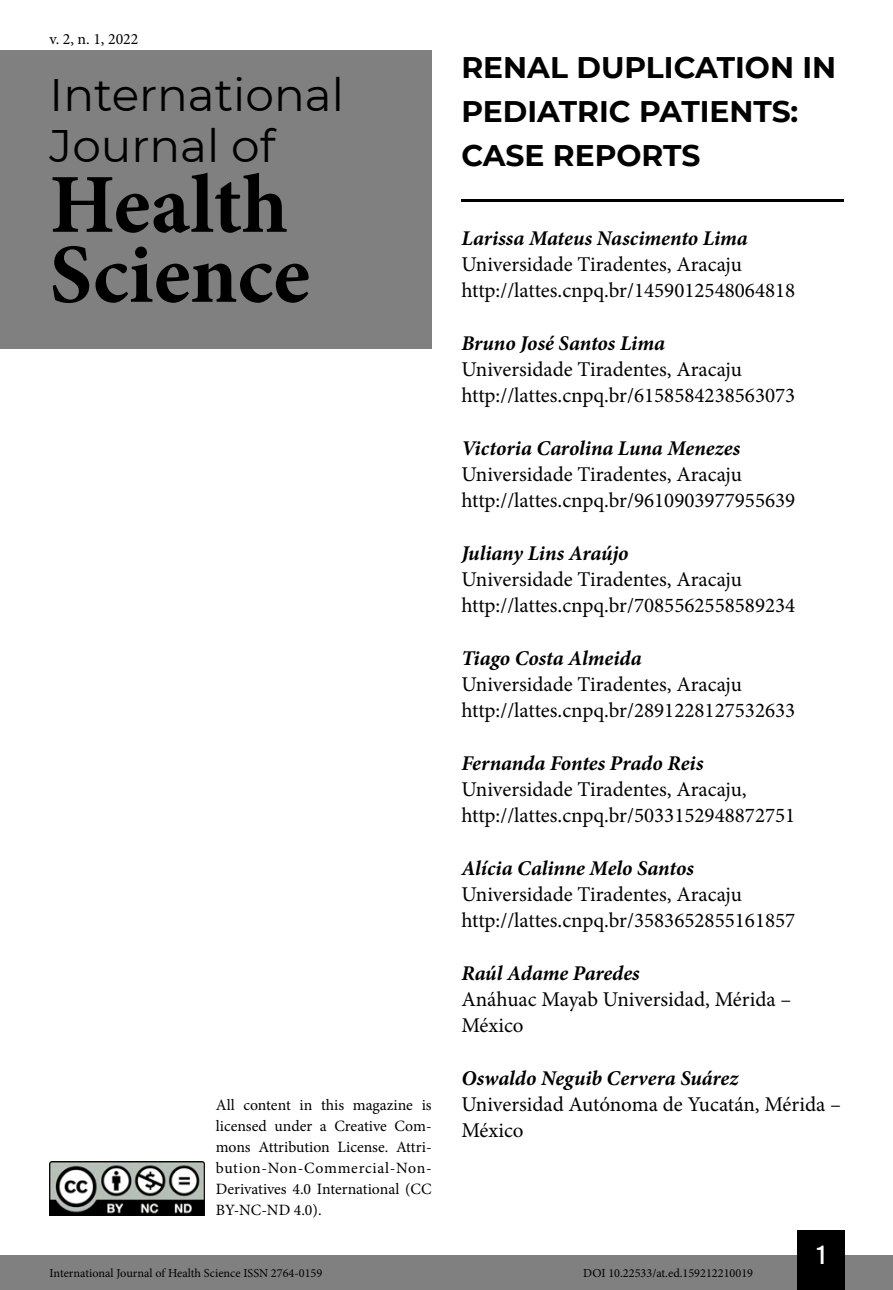
<style>
.page{position:relative;width:893px;height:1290px;background:#fff}
.page>*{position:absolute;margin:0;border:0;box-sizing:border-box;transform-origin:0 0}
.t1{font:700 84px/70px "Minion Pro";color:#000}
.t2{font:45.5px/50.8px "Montserrat";color:#000}
.Título_Artigo{font:700 29.75px/43.8px "Montserrat";color:#000}
.t3{font:26.25px "Bebas Kai";color:#fff}
.Infos_autor{font:21px/26.2px "Minion Pro";color:#000}
.Autor{font:italic 700 21px "Minion Pro";letter-spacing:-.005em;color:#000}
.t4{font:15.75px/21px "Minion Pro";color:#000;text-align:justify}
.t5{font:12.25px "Minion Pro";color:#000}
</style>
<div class="page">
<div style="left:0;top:1255px;width:893px;height:35px;background:#808080"></div>
<div style="left:797px;top:1230px;width:48px;height:60px;background:#000"></div>
<img style="left:50px;top:1161px;width:154px;height:54px">
<div style="left:0;top:50px;width:432px;height:298px;background:#808080"></div>
<hr style="left:461px;top:199px;width:382px;height:3px;background:#000">
<p class="t4" style="left:50px;top:28px;width:90px">v. 2, n. 1, 2022</p>
<h2 class="t2" style="left:50px;top:68px;width:296px">International<br>Journal of</h2>
<h1 class="t1" style="left:50px;top:169px;width:262px">Health<br>Science</h1>
<p class="t4" style="left:216px;top:1095px;width:217px">All content in this magazine is licensed under a Creative Com&shy;mons Attribution License. Attri&shy;bution-Non-Commercial-Non-Derivatives 4.0 International (CC BY-NC-ND 4.0).</p>
<p class="Título_Artigo" style="left:461px;top:44px;width:376px">RENAL DUPLICATION IN<br>PEDIATRIC PATIENTS:<br>CASE REPORTS</p>
<p class="Autor" style="left:461px;top:223px;width:288px">Larissa Mateus Nascimento Lima</p>
<p class="Infos_autor" style="left:461px;top:251px;width:282px">Universidade Tiradentes, Aracaju</p>
<p class="Infos_autor" style="left:461px;top:277px;width:335px">http://lattes.cnpq.br/1459012548064818</p>
<p class="Autor" style="left:461px;top:328px;width:205px">Bruno José Santos Lima</p>
<p class="Infos_autor" style="left:461px;top:356px;width:282px">Universidade Tiradentes, Aracaju</p>
<p class="Infos_autor" style="left:461px;top:382px;width:335px">http://lattes.cnpq.br/6158584238563073</p>
<p class="Autor" style="left:461px;top:433px;width:280px">Victoria Carolina Luna Menezes</p>
<p class="Infos_autor" style="left:461px;top:461px;width:282px">Universidade Tiradentes, Aracaju</p>
<p class="Infos_autor" style="left:461px;top:487px;width:335px">http://lattes.cnpq.br/9610903977955639</p>
<p class="Autor" style="left:461px;top:538px;width:169px">Juliany Lins Araújo</p>
<p class="Infos_autor" style="left:461px;top:566px;width:282px">Universidade Tiradentes, Aracaju</p>
<p class="Infos_autor" style="left:461px;top:592px;width:335px">http://lattes.cnpq.br/7085562558589234</p>
<p class="Autor" style="left:461px;top:643px;width:182px">Tiago Costa Almeida</p>
<p class="Infos_autor" style="left:461px;top:671px;width:282px">Universidade Tiradentes, Aracaju</p>
<p class="Infos_autor" style="left:461px;top:697px;width:335px">http://lattes.cnpq.br/2891228127532633</p>
<p class="Autor" style="left:461px;top:748px;width:244px">Fernanda Fontes Prado Reis</p>
<p class="Infos_autor" style="left:461px;top:776px;width:287px">Universidade Tiradentes, Aracaju,</p>
<p class="Infos_autor" style="left:461px;top:802px;width:335px">http://lattes.cnpq.br/5033152948872751</p>
<p class="Autor" style="left:461px;top:853px;width:234px">Alícia Calinne Melo Santos</p>
<p class="Infos_autor" style="left:461px;top:881px;width:282px">Universidade Tiradentes, Aracaju</p>
<p class="Infos_autor" style="left:461px;top:907px;width:335px">http://lattes.cnpq.br/3583652855161857</p>
<p class="Autor" style="left:461px;top:958px;width:180px">Raúl Adame Paredes</p>
<p class="Infos_autor" style="left:461px;top:986px;width:331px">Anáhuac Mayab Universidad, Mérida –<br>México</p>
<p class="Autor" style="left:461px;top:1063px;width:278px">Oswaldo Neguib Cervera Suárez</p>
<p class="Infos_autor" style="left:461px;top:1091px;width:381px">Universidad Autónoma de Yucatán, Mérida –<br>México</p>
<p class="t3" style="left:817px;top:1241px;width:10px">1</p>
<p class="t5" style="left:50px;top:1265px;width:274px">International Journal of Health Science ISSN 2764-0159</p>
<p class="t5" style="left:583px;top:1265px;width:171px">DOI 10.22533/at.ed.159212210019</p>
</div>
